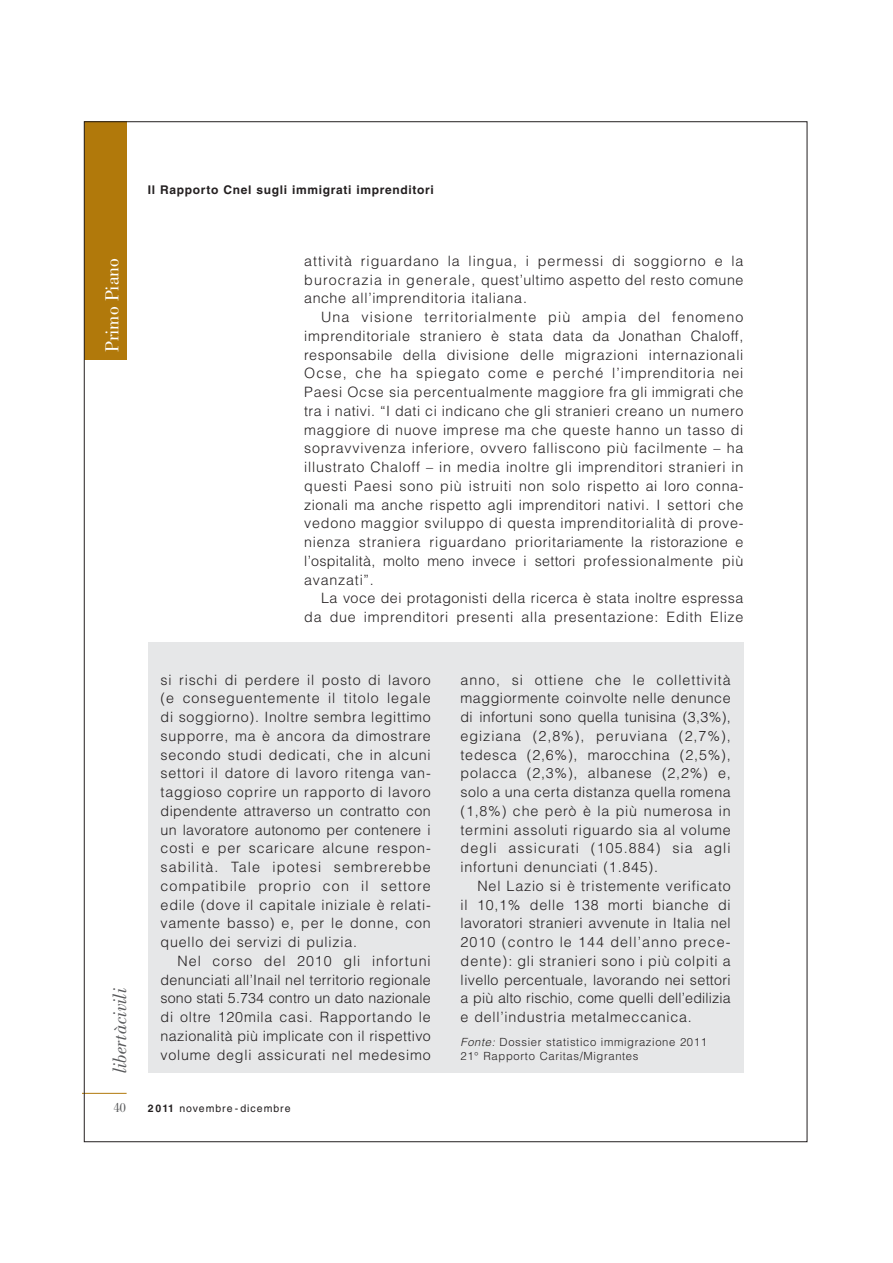
<style>
.page{position:relative;width:893px;height:1263px;background:#fff}
.page>*{position:absolute;margin:0;border:0;box-sizing:border-box;transform-origin:0 0}
.t1{font:italic 19.5px "Bodoni";letter-spacing:.005em;color:#58595b}
.t2{font:19.5px "Bodoni";color:#fff}
.t3{font:300 14.25px/18.8px "Helvetica";letter-spacing:.055em;color:#231f20;text-align:justify}
.t4{font:300 14.25px/18.8px "Helvetica";letter-spacing:.035em;color:#231f20;text-align:right}
.t5{font:13.8px "Bodoni";color:#58595b;scale:.87 1}
.t6{font:700 12px "Helvetica";letter-spacing:.055em;color:#231f20}
.t7{font:300 11.25px/13.5px "Helvetica";letter-spacing:.055em;color:#231f20}
.t8{font:10.5px "Helvetica";letter-spacing:.095em;color:#231f20}
.s1{font-weight:700}
.s2{font-style:italic}
</style>
<div class="page">
<div style="left:84px;top:122px;width:43px;height:238px;background:#b1790b"></div>
<hr style="left:82px;top:1093px;width:45px;height:1px;background:#b1790b">
<div style="left:148px;top:642px;width:595px;height:431px;background:#e6e7e8"></div>
<p class="t6" style="left:148px;top:185px;width:287px">Il Rapporto Cnel sugli immigrati imprenditori</p>
<h1 class="t2" style="left:105px;top:352px;width:96px;rotate:-90deg">Primo Piano</h1>
<h1 class="t1" style="left:113px;top:1073px;width:87px;rotate:-90deg">libertàcivili</h1>
<p class="t5" style="left:114px;top:1102px;width:15px">40</p>
<p class="t3" style="left:304px;top:253px;width:441px">attività riguardano la lingua, i permessi di soggiorno e la burocrazia in generale, quest’ultimo aspetto del resto comune anche all’imprenditoria italiana.</p>
<p class="t3" style="left:304px;top:309px;width:441px;text-indent:17px">Una visione territorialmente più ampia del fenomeno imprenditoriale straniero è stata data da Jonathan Chaloff, responsabile della divisione delle migrazioni internazionali Ocse, che ha spiegato come e perché l’imprenditoria nei Paesi Ocse sia percentualmente maggiore fra gli immigrati che tra i nativi. “I dati ci indicano che gli stranieri creano un numero maggiore di nuove imprese ma che queste hanno un tasso di sopravvivenza inferiore, ovvero falliscono più facilmente – ha illustrato Chaloff – in media inoltre gli imprenditori stranieri in questi Paesi sono più istruiti non solo rispetto ai loro conna&shy;zionali ma anche rispetto agli imprenditori nativi. I settori che vedono maggior sviluppo di questa imprenditorialità di prove&shy;nienza straniera riguardano prioritariamente la ristorazione e l’ospitalità, molto meno invece i settori professionalmente più avanzati”.</p>
<p class="t4" style="left:304px;top:590px;width:441px">La voce dei protagonisti della ricerca è stata inoltre espressa da due imprenditori presenti alla presentazione: Edith Elize</p>
<p class="t3" style="left:161px;top:672px;width:272px">si rischi di perdere il posto di lavoro (e conseguentemente il titolo legale di soggiorno). Inoltre sembra legittimo supporre, ma è ancora da dimostrare secondo studi dedicati, che in alcuni settori il datore di lavoro ritenga van&shy;taggioso coprire un rapporto di lavoro dipendente attraverso un contratto con un lavoratore autonomo per contenere i costi e per scaricare alcune respon&shy;sabilità. Tale ipotesi sembrerebbe compatibile proprio con il settore edile (dove il capitale iniziale è relati&shy;vamente basso) e, per le donne, con quello dei servizi di pulizia.</p>
<p class="t3" style="left:161px;top:953px;width:272px;text-indent:17px">Nel corso del 2010 gli infortuni denunciati all’Inail nel territorio regionale sono stati 5.734 contro un dato nazionale di oltre 120mila casi. Rapportando le nazionalità più implicate con il rispettivo volume degli assicurati nel medesimo</p>
<p class="t8" style="left:148px;top:1104px;width:144px"><span class="s1">2011</span> novembre-dicembre</p>
<p class="t3" style="left:460px;top:672px;width:272px">anno, si ottiene che le collettività maggiormente coinvolte nelle denunce di infortuni sono quella tunisina (3,3%), egiziana (2,8%), peruviana (2,7%), tedesca (2,6%), marocchina (2,5%), polacca (2,3%), albanese (2,2%) e, solo a una certa distanza quella romena (1,8%) che però è la più numerosa in termini assoluti riguardo sia al volume degli assicurati (105.884) sia agli infortuni denunciati (1.845).</p>
<p class="t3" style="left:460px;top:878px;width:272px;text-indent:17px">Nel Lazio si è tristemente verificato il 10,1% delle 138 morti bianche di lavoratori stranieri avvenute in Italia nel 2010 (contro le 144 dell’anno prece&shy;dente): gli stranieri sono i più colpiti a livello percentuale, lavorando nei settori a più alto rischio, come quelli dell’edilizia e dell’industria metalmeccanica.</p>
<p class="t7" style="left:460px;top:1036px;width:248px"><span class="s2">Fonte:</span> Dossier statistico immigrazione 2011<br>21° Rapporto Caritas/Migrantes</p>
</div>
